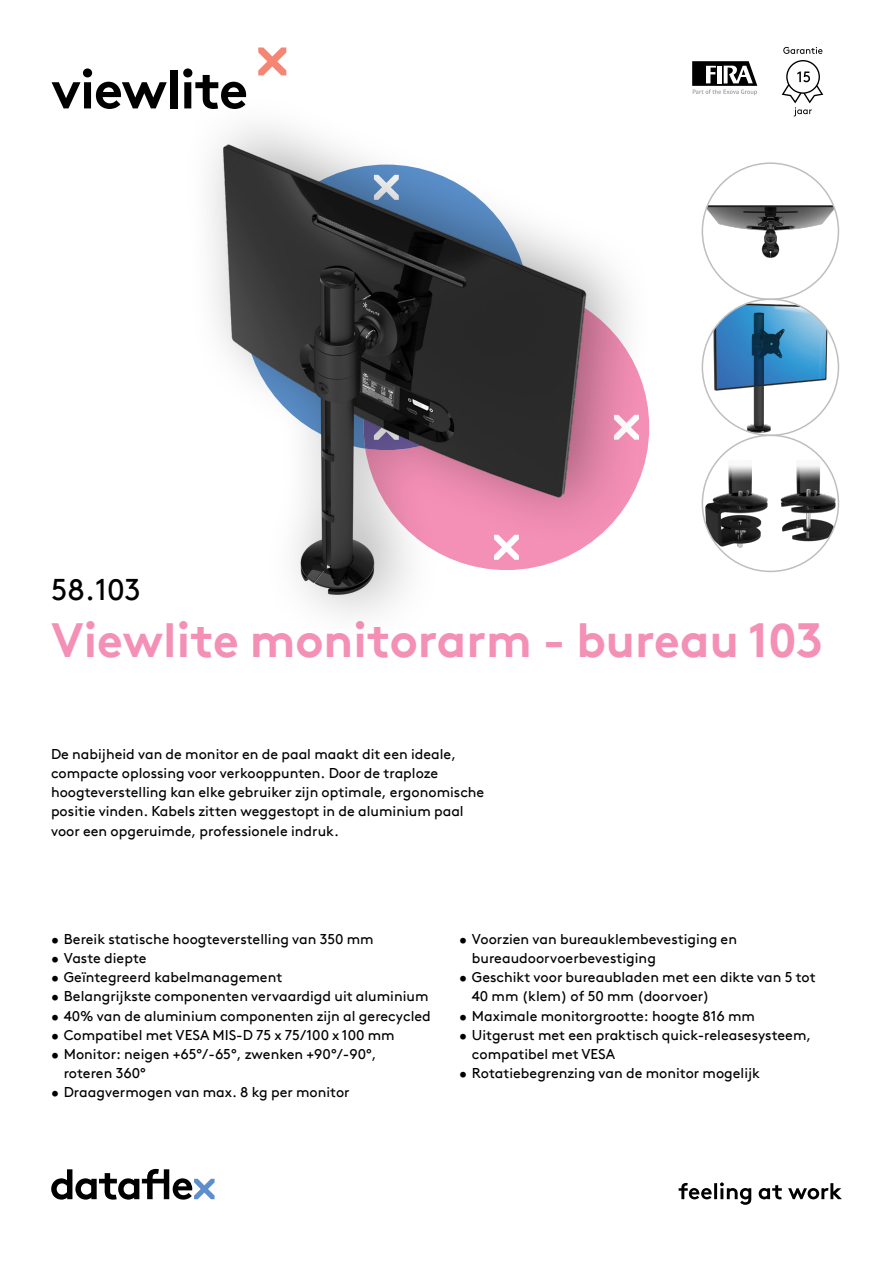
<style>
.page{position:relative;width:893px;height:1263px;background:#fff}
.page>*{position:absolute;margin:0;border:0;box-sizing:border-box;transform-origin:0 0}
.hoofdstuk{font:700 54px "Brown Pro TT";letter-spacing:-.02em;color:#000}
.productnaam{font:700 48px "Brown Pro TT";color:#f490b6}
.productnummer{font:30px "Brown Pro TT";color:#000}
.omschrijving{font:14.25px/19.2px "Brown Pro TT";color:#000}
</style>
<div class="page">
<svg style="left:51px;top:1169px;width:164px;height:30px"></svg>
<svg style="left:679px;top:1182px;width:163px;height:23px"></svg>
<svg style="left:258px;top:47px;width:28px;height:28px"></svg>
<img style="left:702px;top:163px;width:136px;height:136px;border-radius:68px">
<img style="left:702px;top:299px;width:136px;height:136px;border-radius:68px">
<img style="left:702px;top:435px;width:136px;height:136px;border-radius:68px">
<img style="left:210px;top:133px;width:431px;height:473px">
<svg style="left:692px;top:61px;width:65px;height:34px"></svg>
<svg style="left:783px;top:47px;width:39px;height:7px"></svg>
<svg style="left:782px;top:60px;width:41px;height:56px"></svg>
<p class="hoofdstuk" style="left:51px;top:46px;width:198px">viewlite</p>
<p class="productnummer" style="left:51px;top:566px;width:91px">58.103</p>
<p class="productnaam" style="left:51px;top:601px;width:774px">Viewlite monitorarm - bureau 103</p>
<p class="omschrijving" style="left:51px;top:743px;width:435px">De nabijheid van de monitor en de paal maakt dit een ideale, compacte oplossing voor verkooppunten. Door de traploze hoogteverstelling kan elke gebruiker zijn optimale, ergonomische positie vinden. Kabels zitten weggestopt in de aluminium paal voor een opgeruimde, professionele indruk.</p>
<p class="omschrijving" style="left:51px;top:928px;width:324px">• Bereik statische hoogteverstelling van 350 mm</p>
<p class="omschrijving" style="left:51px;top:947px;width:97px">• Vaste diepte</p>
<p class="omschrijving" style="left:51px;top:966px;width:233px">• Geïntegreerd kabelmanagement</p>
<p class="omschrijving" style="left:51px;top:986px;width:379px">• Belangrijkste componenten vervaardigd uit aluminium</p>
<p class="omschrijving" style="left:51px;top:1005px;width:381px">• 40% van de aluminium componenten zijn al gerecycled</p>
<p class="omschrijving" style="left:51px;top:1024px;width:345px">• Compatibel met VESA MIS-D 75 x 75/100 x 100 mm</p>
<p class="omschrijving" style="left:64px;top:1043px;width:314px;text-indent:-13px">• Monitor: neigen +65°/-65°, zwenken +90°/-90°, roteren 360°</p>
<p class="omschrijving" style="left:51px;top:1081px;width:300px">• Draagvermogen van max. 8 kg per monitor</p>
<p class="omschrijving" style="left:472px;top:928px;width:267px;text-indent:-13px">• Voorzien van bureauklembevestiging en bureaudoorvoerbevestiging</p>
<p class="omschrijving" style="left:472px;top:966px;width:345px;text-indent:-13px">• Geschikt voor bureaubladen met een dikte van 5 tot<br>40 mm (klem) of 50 mm (doorvoer)</p>
<p class="omschrijving" style="left:459px;top:1005px;width:297px">• Maximale monitorgrootte: hoogte 816 mm</p>
<p class="omschrijving" style="left:472px;top:1024px;width:341px;text-indent:-13px">• Uitgerust met een praktisch quick-releasesysteem, compatibel met VESA</p>
<p class="omschrijving" style="left:459px;top:1062px;width:302px">• Rotatiebegrenzing van de monitor mogelijk</p>
</div>
